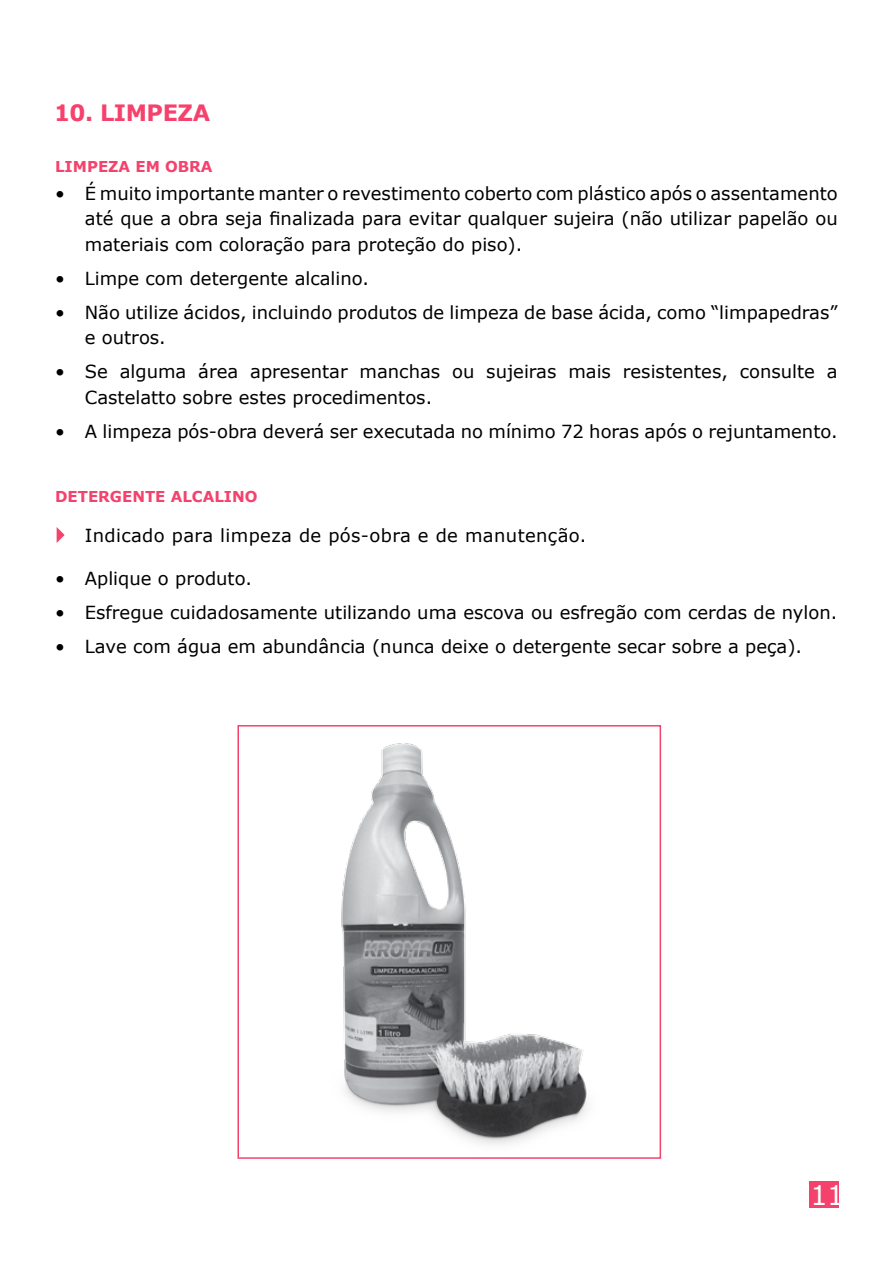
<style>
.page{position:relative;width:893px;height:1263px;background:#fff}
.page>*{position:absolute;margin:0;border:0;box-sizing:border-box;transform-origin:0 0}
.t1{font:27px "Verdana";color:#fff}
.t2{font:700 22.5px "Verdana";letter-spacing:-.02em;color:#f5426c}
.t3{font:18px/25.5px "Verdana";color:#000}
.t4{font:18px "Verdana";letter-spacing:.02em;color:#000}
.t5{font:700 15px "Verdana";color:#f5426c}
</style>
<div class="page">
<div style="left:809px;top:1181px;width:30px;height:27px;background:#f5426c"></div>
<svg style="left:57px;top:527px;width:8px;height:16px"></svg>
<img style="left:237px;top:725px;width:370px;height:433px">
<p class="t2" style="left:54px;top:97px;width:158px">10. LIMPEZA</p>
<p class="t5" style="left:55px;top:155px;width:159px">LIMPEZA EM OBRA</p>
<p class="t3" style="left:85px;top:180px;width:754px;text-align:justify;text-indent:-30px">• É muito importante manter o revestimento coberto com plástico após o assentamento até que a obra seja finalizada para evitar qualquer sujeira (não utilizar papelão ou materiais com coloração para proteção do piso).</p>
<p class="t3" style="left:55px;top:265px;width:316px">• Limpe com detergente alcalino.</p>
<p class="t3" style="left:85px;top:299px;width:754px;text-indent:-30px">• Não utilize ácidos, incluindo produtos de limpeza de base ácida, como “limpapedras” e outros.</p>
<p class="t3" style="left:85px;top:359px;width:754px;text-indent:-30px">• Se alguma área apresentar manchas ou sujeiras mais resistentes, consulte a<br>Castelatto sobre estes procedimentos.</p>
<p class="t3" style="left:55px;top:418px;width:784px">• A limpeza pós-obra deverá ser executada no mínimo 72 horas após o rejuntamento.</p>
<p class="t5" style="left:55px;top:486px;width:204px">DETERGENTE ALCALINO</p>
<p class="t4" style="left:85px;top:523px;width:503px">Indicado para limpeza de pós-obra e de manutenção.</p>
<p class="t3" style="left:55px;top:565px;width:198px">• Aplique o produto.</p>
<p class="t3" style="left:55px;top:599px;width:784px">• Esfregue cuidadosamente utilizando uma escova ou esfregão com cerdas de nylon.</p>
<p class="t3" style="left:55px;top:633px;width:748px">• Lave com água em abundância (nunca deixe o detergente secar sobre a peça).</p>
<h1 class="t1" style="left:810px;top:1177px;width:35px">11</h1>
</div>
